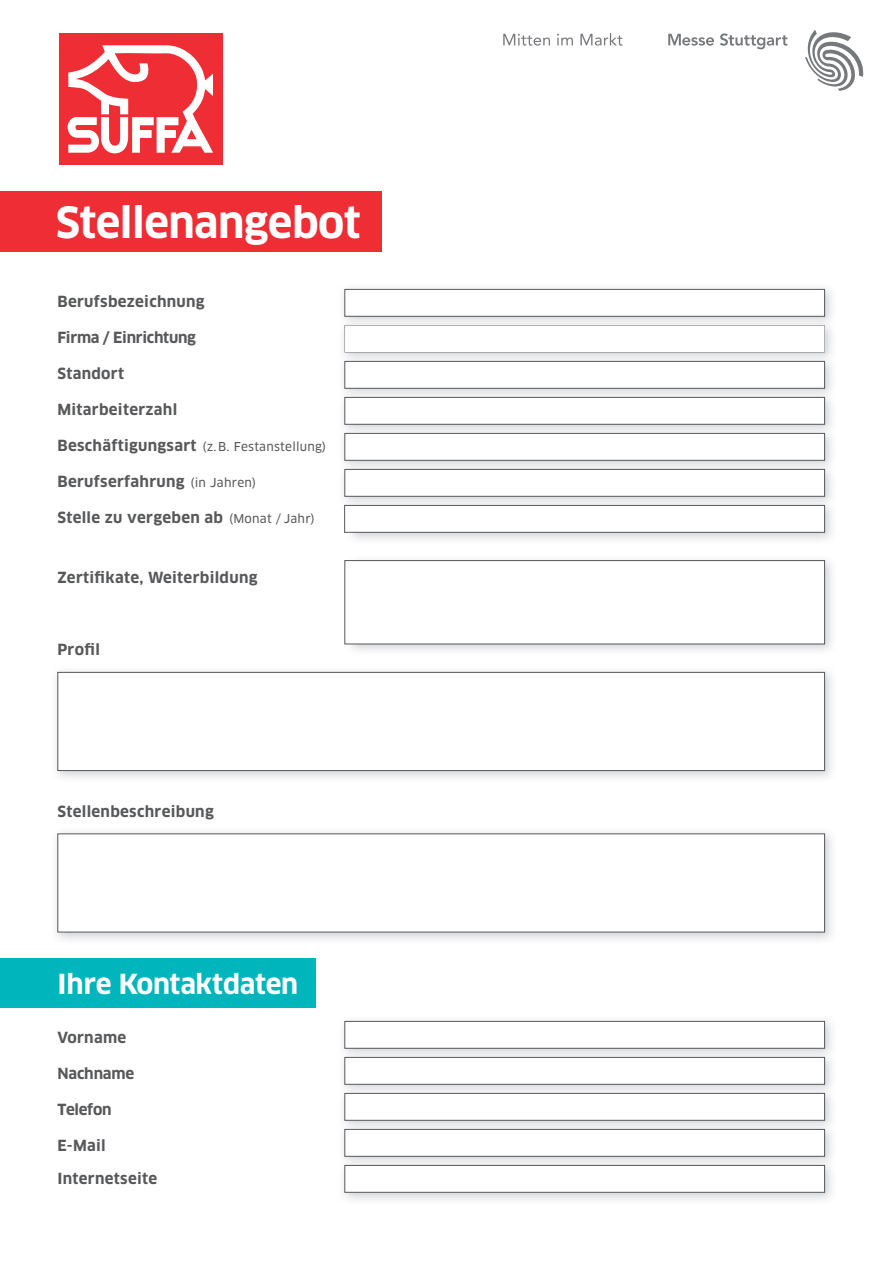
<style>
.page{position:relative;width:893px;height:1263px;background:#fff}
.page>*{position:absolute;margin:0;border:0;box-sizing:border-box;transform-origin:0 0}
.t1{font:700 42px "Clan Pro";letter-spacing:-.015em;color:#fff}
.t2{font:700 27px "Clan Pro";letter-spacing:-.01em;color:#fff}
.t3{font:700 15px "Clan Pro";letter-spacing:.02em;color:#57585a}
.t4{font:700 15px "Clan Pro";letter-spacing:-.02em;color:#57585a}
.t5{font:700 15px "Clan Pro";letter-spacing:-.01em;color:#57585a}
.t6{font:12px "Clan Pro News";letter-spacing:.02em;color:#57585a}
.s1{font-family:"Clan Pro";font-weight:700;font-size:15px}
</style>
<div class="page">
<div style="left:0;top:958px;width:315px;height:50px;background:#00b6bc"></div>
<div style="left:0;top:192px;width:381px;height:60px;background:#ee2d34"></div>
<svg style="left:720px;top:33px;width:67px;height:16px"></svg>
<svg style="left:805px;top:30px;width:58px;height:61px"></svg>
<svg style="left:668px;top:34px;width:46px;height:12px"></svg>
<svg style="left:557px;top:34px;width:16px;height:11px"></svg>
<svg style="left:580px;top:33px;width:42px;height:13px"></svg>
<svg style="left:503px;top:34px;width:47px;height:12px"></svg>
<img style="left:343px;top:329px;width:489px;height:26px">
<svg style="left:345px;top:329px;width:480px;height:23px"></svg>
<img style="left:343px;top:288px;width:489px;height:31px">
<div style="left:345px;top:289px;width:480px;height:27px;background:#fff;border:1px solid #57585a"></div>
<img style="left:343px;top:365px;width:489px;height:26px">
<div style="left:345px;top:361px;width:480px;height:27px;background:#fff;border:1px solid #57585a"></div>
<img style="left:343px;top:401px;width:489px;height:26px">
<div style="left:345px;top:397px;width:480px;height:27px;background:#fff;border:1px solid #57585a"></div>
<img style="left:343px;top:437px;width:489px;height:26px">
<div style="left:345px;top:433px;width:480px;height:27px;background:#fff;border:1px solid #57585a"></div>
<img style="left:343px;top:473px;width:489px;height:26px">
<div style="left:345px;top:469px;width:480px;height:27px;background:#fff;border:1px solid #57585a"></div>
<img style="left:343px;top:1020px;width:489px;height:31px">
<div style="left:345px;top:1021px;width:480px;height:27px;background:#fff;border:1px solid #57585a"></div>
<img style="left:343px;top:1061px;width:489px;height:26px">
<div style="left:345px;top:1057px;width:480px;height:27px;background:#fff;border:1px solid #57585a"></div>
<img style="left:343px;top:1097px;width:489px;height:26px">
<div style="left:345px;top:1093px;width:480px;height:27px;background:#fff;border:1px solid #57585a"></div>
<img style="left:343px;top:1133px;width:489px;height:26px">
<div style="left:345px;top:1129px;width:480px;height:27px;background:#fff;border:1px solid #57585a"></div>
<img style="left:343px;top:1169px;width:489px;height:31px">
<div style="left:345px;top:1165px;width:480px;height:27px;background:#fff;border:1px solid #57585a"></div>
<div style="left:58px;top:34px;width:164px;height:131px;background:#ee2d34"></div>
<svg style="left:67px;top:45px;width:146px;height:108px"></svg>
<img style="left:345px;top:560px;width:487px;height:91px">
<div style="left:345px;top:561px;width:480px;height:82px;background:#fff"></div>
<div style="left:345px;top:560px;width:480px;height:84px;border:1px solid #57585a"></div>
<img style="left:56px;top:671px;width:776px;height:107px">
<div style="left:58px;top:672px;width:767px;height:99px;background:#fff;border:1px solid #57585a"></div>
<img style="left:56px;top:832px;width:776px;height:108px">
<div style="left:58px;top:834px;width:767px;height:98px;background:#fff"></div>
<img style="left:345px;top:499px;width:487px;height:41px">
<div style="left:345px;top:505px;width:480px;height:27px;background:#fff"></div>
<div style="left:344px;top:505px;width:481px;height:27px;border:1px solid #57585a"></div>
<h1 class="t1" style="left:56px;top:198px;width:306px">Stellenangebot</h1>
<p class="t3" style="left:57px;top:292px;width:149px">Berufsbezeichnung</p>
<p class="t4" style="left:57px;top:328px;width:140px">Firma / Einrichtung</p>
<p class="t3" style="left:57px;top:364px;width:68px">Standort</p>
<p class="t3" style="left:57px;top:400px;width:121px">Mitarbeiterzahl</p>
<p class="t6" style="left:57px;top:439px;width:270px"><span class="s1">Beschäftigungsart</span> (z.B. Festanstellung)</p>
<p class="t3" style="left:57px;top:472px;width:129px">Berufserfahrung</p>
<p class="t3" style="left:57px;top:508px;width:167px">Stelle zu vergeben ab</p>
<p class="t6" style="left:190px;top:475px;width:67px">(in Jahren)</p>
<p class="t6" style="left:229px;top:511px;width:87px">(Monat / Jahr)</p>
<p class="t3" style="left:57px;top:568px;width:202px">Zertifikate, Weiterbildung</p>
<p class="t3" style="left:57px;top:640px;width:44px">Profil</p>
<p class="t3" style="left:57px;top:802px;width:158px">Stellenbeschreibung</p>
<h2 class="t2" style="left:57px;top:968px;width:242px">Ihre Kontaktdaten</h2>
<p class="t3" style="left:57px;top:1028px;width:70px">Vorname</p>
<p class="t5" style="left:57px;top:1064px;width:78px">Nachname</p>
<p class="t4" style="left:57px;top:1100px;width:56px">Telefon</p>
<p class="t3" style="left:57px;top:1136px;width:50px">E-Mail</p>
<p class="t3" style="left:57px;top:1169px;width:101px">Internetseite</p>
</div>
